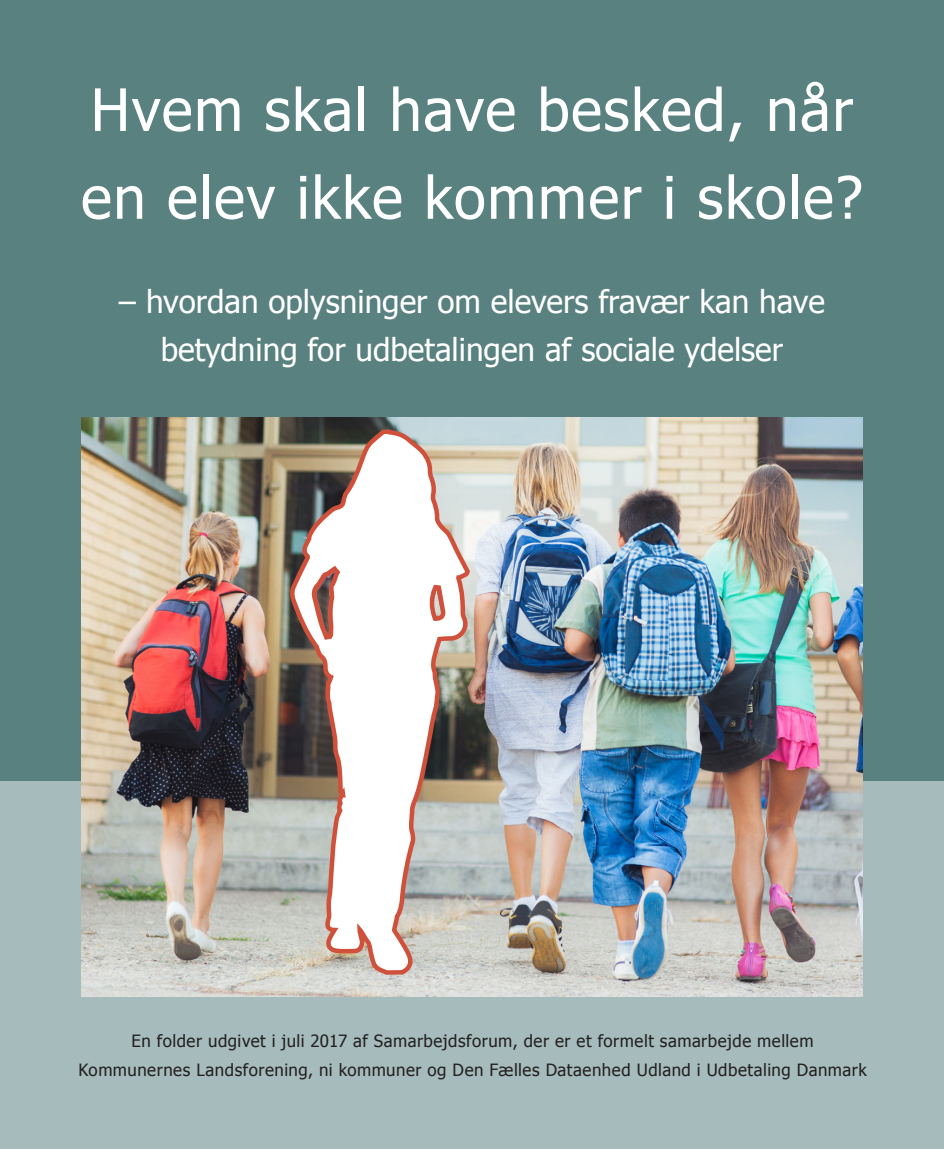
<style>
.page{position:relative;width:944px;height:1149px;background:#fff}
.page>*{position:absolute;margin:0;border:0;box-sizing:border-box;transform-origin:0 0}
.t1{font:58.5px "Tahoma";letter-spacing:.025em;color:#fff}
.t2{font:31.5px/47.2px "Tahoma";color:#fff;text-align:center}
.Brødtekst{font:16.88px/29.2px "Tahoma";letter-spacing:.03em;color:#231f20;text-align:center}
</style>
<div class="page">
<div style="left:0;top:0;width:944px;height:780px;background:#598180"></div>
<div style="left:0;top:780px;width:944px;height:368px;background:#a6bbbb"></div>
<img style="left:81px;top:417px;width:782px;height:578px">
<svg style="left:286px;top:425px;width:188px;height:572px"></svg>
<h1 class="t1" style="left:91px;top:70px;width:764px">Hvem skal have besked, når</h1>
<h1 class="t1" style="left:81px;top:158px;width:783px">en elev ikke kommer i skole?</h1>
<h1 class="t2" style="left:119px;top:277px;width:707px">– hvordan oplysninger om elevers fravær kan have betydning for udbetalingen af sociale ydelser</h1>
<p class="Brødtekst" style="left:78px;top:1025px;width:790px">En folder udgivet i juli 2017 af Samarbejdsforum, der er et formelt samarbejde mellem<br>Kommunernes Landsforening, ni kommuner og Den Fælles Dataenhed Udland i Udbetaling Danmark</p>
</div>
